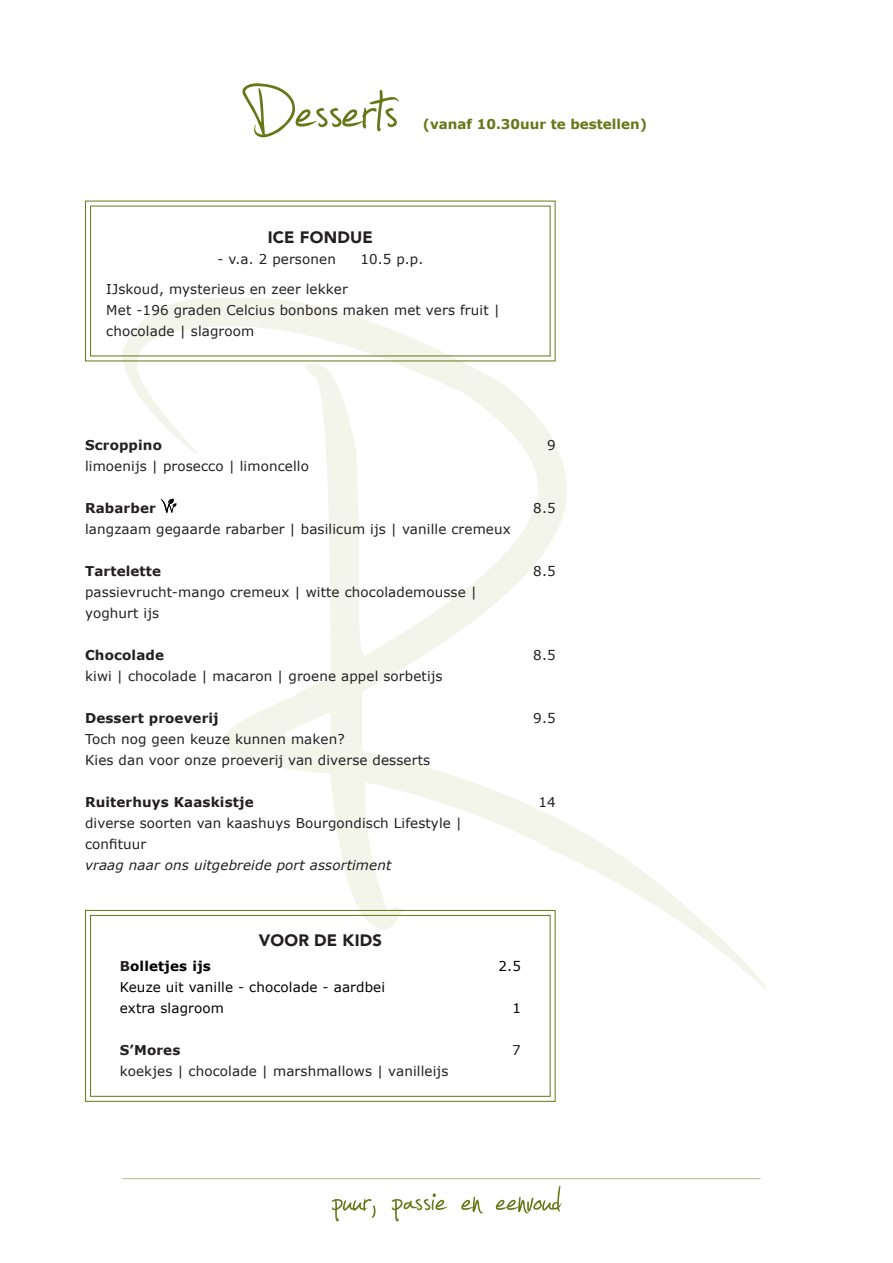
<style>
.page{position:relative;width:893px;height:1263px;background:#fff}
.page>*{position:absolute;margin:0;border:0;box-sizing:border-box;transform-origin:0 0}
.Titel{font:135px "Jellyka Estryas Handwriting";color:#677717}
.t1{font:79.2px "Jellyka Estryas Handwriting";color:#677717}
.koptitel{font:900 16.5px "Avenir";letter-spacing:.01em;color:#231f20}
.Body{font:13.5px/21px "Verdana";letter-spacing:.01em;color:#231f20}
.Body-2{font:700 13.5px "Verdana";letter-spacing:.01em;color:#231f20}
.Body-3{font:13.5px "Verdana";letter-spacing:.01em;color:#000}
.Body-4{font:italic 13.5px "Verdana";letter-spacing:.01em;color:#231f20}
.Titel-2{font:700 13.5px "Verdana";color:#677717}
.Body-5{font:700 13.5px "Verdana";letter-spacing:.01em;color:#000}
.s1{color:#231f20}
</style>
<div class="page">
<svg style="left:124px;top:362px;width:642px;height:628px"></svg>
<hr style="left:123px;top:1178px;width:637px;height:1px;background:#bdc497">
<svg style="left:161px;top:499px;width:15px;height:14px"></svg>
<svg style="left:85px;top:200px;width:471px;height:162px"></svg>
<svg style="left:85px;top:909px;width:471px;height:193px"></svg>
<div style="left:90px;top:915px;width:461px;height:182px;border:1px solid #677717"></div>
<p class="Titel" style="left:246px;top:53px;width:153px">Desserts</p>
<p class="Titel-2" style="left:423px;top:115px;width:226px">(vanaf 10.30uur te bestellen)</p>
<p class="koptitel" style="left:268px;top:223px;width:107px">ICE FONDUE</p>
<p class="Body" style="left:217px;top:249px;width:120px">- v.a. 2 personen</p>
<p class="Body" style="left:360px;top:249px;width:64px">10.5 p.p.</p>
<p class="Body" style="left:106px;top:279px;width:243px">IJskoud, mysterieus en zeer lekker</p>
<p class="Body" style="left:106px;top:300px;width:395px">Met -196 graden Celcius bonbons maken met vers fruit | chocolade | slagroom</p>
<p class="Body-2" style="left:85px;top:436px;width:78px">Scroppino</p>
<p class="Body" style="left:547px;top:434px;width:10px">9</p>
<p class="Body" style="left:85px;top:455px;width:225px">limoenijs | prosecco | limoncello</p>
<p class="Body-2" style="left:85px;top:499px;width:72px">Rabarber</p>
<p class="Body" style="left:533px;top:497px;width:24px">8.5</p>
<p class="Body" style="left:85px;top:518px;width:427px">langzaam gegaarde rabarber | basilicum ijs | vanille cremeux</p>
<p class="Body-2" style="left:85px;top:562px;width:78px">Tartelette</p>
<p class="Body" style="left:533px;top:560px;width:24px">8.5</p>
<p class="Body" style="left:85px;top:581px;width:393px">passievrucht-mango cremeux | witte chocolademousse | yoghurt ijs</p>
<p class="Body-2" style="left:85px;top:646px;width:80px">Chocolade</p>
<p class="Body" style="left:533px;top:644px;width:24px">8.5</p>
<p class="Body" style="left:85px;top:665px;width:359px">kiwi | chocolade | macaron | groene appel sorbetijs</p>
<p class="Body-2" style="left:85px;top:709px;width:135px">Dessert proeverij</p>
<p class="Body" style="left:533px;top:707px;width:24px">9.5</p>
<p class="Body" style="left:85px;top:728px;width:261px">Toch nog geen keuze kunnen maken?</p>
<p class="Body" style="left:85px;top:749px;width:347px">Kies dan voor onze proeverij van diverse desserts</p>
<p class="Body-2" style="left:85px;top:793px;width:170px">Ruiterhuys Kaaskistje</p>
<p class="Body" style="left:538px;top:791px;width:19px">14</p>
<p class="Body" style="left:85px;top:812px;width:379px">diverse soorten van kaashuys Bourgondisch Lifestyle |</p>
<p class="Body" style="left:85px;top:833px;width:63px">confituur</p>
<p class="Body-4" style="left:85px;top:856px;width:308px">vraag naar ons uitgebreide port assortiment</p>
<p class="koptitel" style="left:259px;top:926px;width:125px">VOOR DE KIDS</p>
<p class="Body-5" style="left:120px;top:957px;width:93px"><span class="s1">B</span>olletjes ijs</p>
<p class="Body-3" style="left:499px;top:958px;width:24px">2.5</p>
<p class="Body-3" style="left:120px;top:979px;width:267px">Keuze uit vanille - chocolade - aardbei</p>
<p class="Body-3" style="left:120px;top:1000px;width:106px">extra slagroom</p>
<p class="Body-3" style="left:512px;top:1000px;width:10px">1</p>
<p class="Body-2" style="left:120px;top:1041px;width:62px">S’Mores</p>
<p class="Body" style="left:512px;top:1040px;width:10px">7</p>
<p class="Body" style="left:120px;top:1061px;width:330px">koekjes | chocolade | marshmallows | vanilleijs</p>
<h2 class="t1" style="left:332px;top:1166px;width:230px">puur, passie en eenvoud</h2>
</div>
